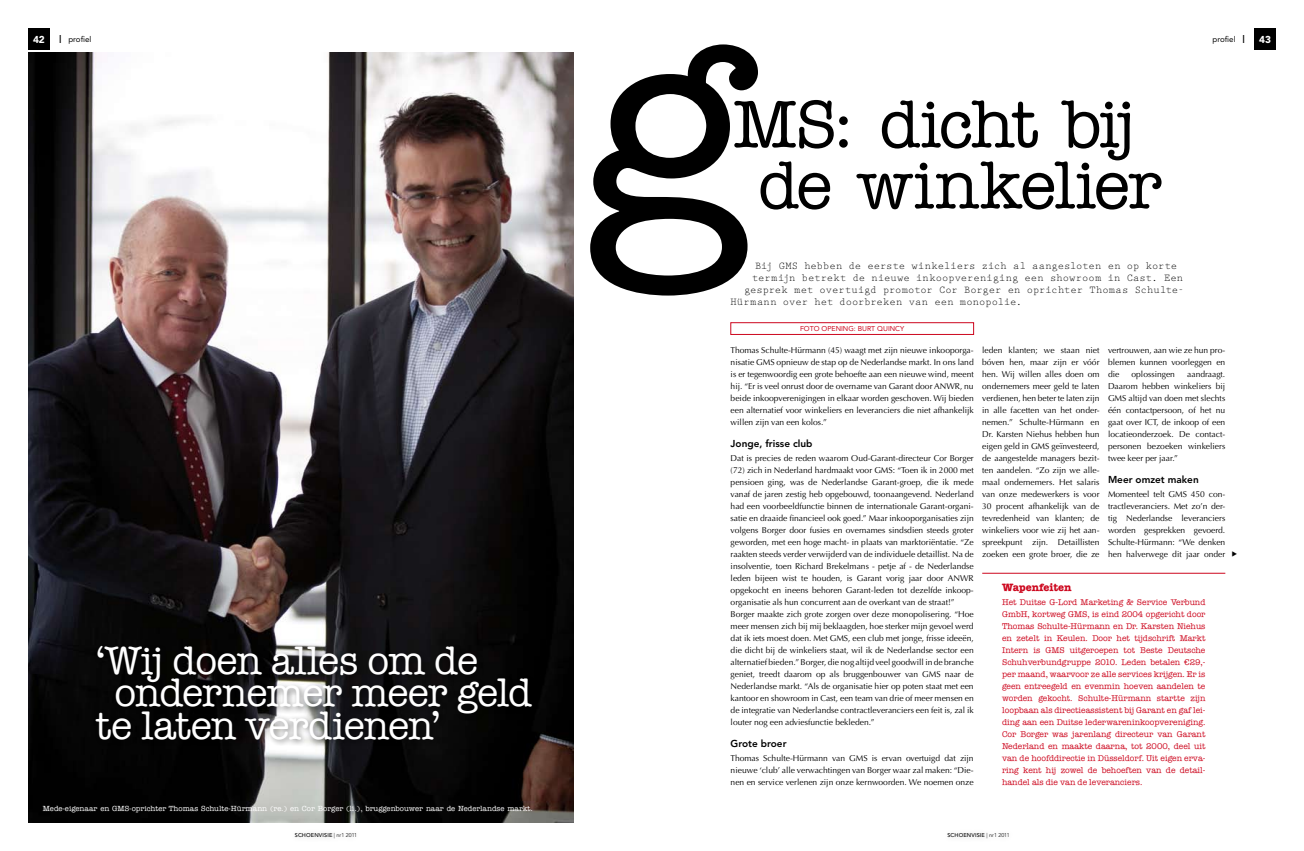
<style>
.page{position:relative;width:1304px;height:851px;background:#fff}
.page>*{position:absolute;margin:0;border:0;box-sizing:border-box;transform-origin:0 0}
.t1{font:500 67px/61px "American Typewriter Std";letter-spacing:-.03em;color:#000;text-align:center}
.t2{font:40px "American Typewriter";letter-spacing:-.025em;color:#fff}
.t3{font:700 11px "American Typewriter";color:#cd071e}
.t4{font:10.5px "Prestige Elite Std";letter-spacing:.005em;color:#000}
.t5{font:800 10px "Avenir LT Std";color:#000}
.t6{font:900 10px "Avenir LT Std";color:#fff}
.t7{font:8.5px/12px "Optima LT Std";color:#000;text-align:justify}
.t8{font:8.5px/12px "American Typewriter";color:#cd071e;text-align:justify}
.t9{font:8px "Avenir LT Std";color:#000}
.t10{font:500 7.5px "American Typewriter Std";color:#fff}
.t11{font:7px "Avenir LT Std";color:#cd071e}
.t12{font:500 5.5px "Avenir LT Std";letter-spacing:.02em;color:#000}
.s1{font-weight:900}
.s2{font-weight:300}
</style>
<div class="page">
<div style="left:28px;top:28px;width:22px;height:22px;background:#000"></div>
<div style="left:1254px;top:28px;width:22px;height:22px;background:#000"></div>
<hr style="left:982px;top:573px;width:243px;height:1px;background:#cd071e">
<div style="left:731px;top:322px;width:243px;height:12px;border:1px solid #cd071e"></div>
<img style="left:28px;top:52px;width:545px;height:770px">
<div style="left:91px;top:642px;width:448px;height:104px;background:#000;opacity:.5"></div>
<svg style="left:590px;top:44px;width:168px;height:251px"></svg>
<p class="t6" style="left:33px;top:33px;width:13px">42</p>
<p class="t9" style="left:60px;top:35px;width:33px"><span class="s1">|</span> PROFIEL</p>
<h2 class="t2" style="left:95px;top:630px;width:384px">‘Wij doen alles om de</h2>
<h2 class="t2" style="left:115px;top:662px;width:419px">ondernemer meer geld</h2>
<h2 class="t2" style="left:95px;top:694px;width:347px">te laten verdienen’</h2>
<p class="t10" style="left:43px;top:804px;width:492px">Mede-eigenaar en GMS-oprichter Thomas Schulte-Hürmann (re.) en Cor Borger (li.), bruggenbouwer naar de Nederlandse markt.</p>
<p class="t12" style="left:295px;top:831px;width:64px">SCHOENVISIE <span class="s2">| nr1 2011</span></p>
<h1 class="t1" style="left:733px;top:95px;width:430px">MS: dicht bij de winkelier</h1>
<p class="t9" style="left:1213px;top:35px;width:33px">PROFIEL <span class="s1">|</span></p>
<p class="t6" style="left:1259px;top:33px;width:13px">43</p>
<p class="t4" style="left:755px;top:260px;width:424px">Bij GMS hebben de eerste winkeliers zich al aangesloten en op korte</p>
<p class="t4" style="left:752px;top:272px;width:433px">termijn betrekt de nieuwe inkoopvereniging een showroom in Cast. Een</p>
<p class="t4" style="left:744px;top:284px;width:441px">gesprek met overtuigd promotor Cor Borger en oprichter Thomas Schulte-</p>
<p class="t4" style="left:731px;top:296px;width:293px">Hürmann over het doorbreken van een monopolie.</p>
<p class="t7" style="left:982px;top:344px;width:119px">leden klanten; we staan niet bóven hen, maar zijn er vóór hen. Wij willen alles doen om ondernemers meer geld te laten verdienen, hen beter te laten zijn in alle facetten van het onder&shy;nemen.” Schulte-Hürmann en Dr. Karsten Niehus hebben hun eigen geld in GMS geïnvesteerd, de aangestelde managers bezit&shy;ten aandelen. “Zo zijn we alle&shy;maal ondernemers. Het salaris van onze medewerkers is voor 30 procent afhankelijk van de tevredenheid van klanten; de winkeliers voor wie zij het aan&shy;spreekpunt zijn. Detaillisten zoeken een grote broer, die ze</p>
<p class="t7" style="left:1108px;top:344px;width:119px">vertrouwen, aan wie ze hun pro&shy;blemen kunnen voorleggen en die</p>
<p class="t11" style="left:800px;top:324px;width:106px">FOTO OPENING: BURT QUINCY</p>
<p class="t7" style="left:731px;top:344px;width:245px">Thomas Schulte-Hürmann (45) waagt met zijn nieuwe inkooporga&shy;nisatie GMS opnieuw de stap op de Nederlandse markt. In ons land is er tegenwoordig een grote behoefte aan een nieuwe wind, meent hij. “Er is veel onrust door de overname van Garant door ANWR, nu beide inkoopverenigingen in elkaar worden geschoven. Wij bieden een alternatief voor winkeliers en leveranciers die niet afhankelijk willen zijn van een kolos.”</p>
<p class="t5" style="left:731px;top:437px;width:83px">Jonge, frisse club</p>
<p class="t7" style="left:731px;top:452px;width:245px;text-align:left">Dat is precies de reden waarom Oud-Garant-directeur Cor Borger (72) zich in Nederland hardmaakt voor GMS: “Toen ik in 2000 met pensioen ging, was de Nederlandse Garant-groep, die ik mede vanaf de jaren zestig heb opgebouwd, toonaangevend. Nederland had een voorbeeldfunctie binnen de internationale Garant-organi&shy;satie en draaide financieel ook goed.” Maar inkooporganisaties zijn volgens Borger door fusies en overnames sindsdien steeds groter geworden, met een hoge macht- in plaats van marktoriëntatie. “Ze raakten steeds verder verwijderd van de individuele detaillist. Na de insolventie, toen Richard Brekelmans - petje af - de Nederlandse leden bijeen wist te houden, is Garant vorig jaar door ANWR opgekocht en ineens behoren Garant-leden tot dezelfde inkoop&shy;organisatie als hun concurrent aan de overkant van de straat!” Borger maakte zich grote zorgen over deze monopolisering. “Hoe meer mensen zich bij mij beklaagden, hoe sterker mijn gevoel werd dat ik iets moest doen. Met GMS, een club met jonge, frisse ideeën, die dicht bij de winkeliers staat, wil ik de Nederlandse sector een alternatief bieden.” Borger, die nog altijd veel goodwill in de branche geniet, treedt daarom op als bruggenbouwer van GMS naar de Nederlandse markt. “Als de organisatie hier op poten staat met een kantoor en showroom in Cast, een team van drie of meer mensen en de integratie van Nederlandse contractleveranciers een feit is, zal ik louter nog een adviesfunctie bekleden.”</p>
<p class="t5" style="left:731px;top:737px;width:57px">Grote broer</p>
<p class="t7" style="left:731px;top:752px;width:245px">Thomas Schulte-Hürmann van GMS is ervan overtuigd dat zijn nieuwe ‘club’ alle verwachtingen van Borger waar zal maken: “Die&shy;nen en service verlenen zijn onze kernwoorden. We noemen onze</p>
<p class="t7" style="left:1108px;top:368px;width:119px;text-indent:79px">aandraagt.<br>Daarom hebben winkeliers bij GMS altijd van doen met slechts één contactpersoon, of het nu gaat over ICT, de inkoop of een locatieonderzoek. De contact&shy;personen bezoeken winkeliers twee keer per jaar.”</p>
<p class="t5" style="left:1108px;top:473px;width:92px">Meer omzet maken</p>
<p class="t7" style="left:1108px;top:488px;width:119px">Momenteel telt GMS 450 con&shy;tractleveranciers. Met zo’n der&shy;tig Nederlandse leveranciers worden gesprekken gevoerd.<br>Schulte-Hürmann: “We denken hen halverwege dit jaar onder</p>
<p class="t7" style="left:1131px;top:368px;width:45px">oplossingen</p>
<p class="t3" style="left:1002px;top:577px;width:71px">Wapenfeiten</p>
<p class="t8" style="left:1002px;top:595px;width:205px">Het Duitse G-Lord Marketing &amp; Service Verbund GmbH, kortweg GMS, is eind 2004 opgericht door Thomas Schulte-Hürmann en Dr. Karsten Niehus en zetelt in Keulen. Door het tijdschrift Markt Intern is GMS uitgeroepen tot Beste Deutsche Schuhverbundgruppe 2010. Leden betalen €29,- per maand, waarvoor ze alle services krijgen. Er is geen entreegeld en evenmin hoeven aandelen te worden gekocht. Schulte-Hürmann startte zijn loopbaan als directieassistent bij Garant en gaf lei&shy;ding aan een Duitse lederwareninkoopvereniging.<br>Cor Borger was jarenlang directeur van Garant Nederland en maakte daarna, tot 2000, deel uit van de hoofddirectie in Düsseldorf. Uit eigen erva&shy;ring kent hij zowel de behoeften van de detail&shy;handel als die van de leveranciers.</p>
<p class="t12" style="left:947px;top:831px;width:64px">SCHOENVISIE <span class="s2">| nr1 2011</span></p>
</div>
